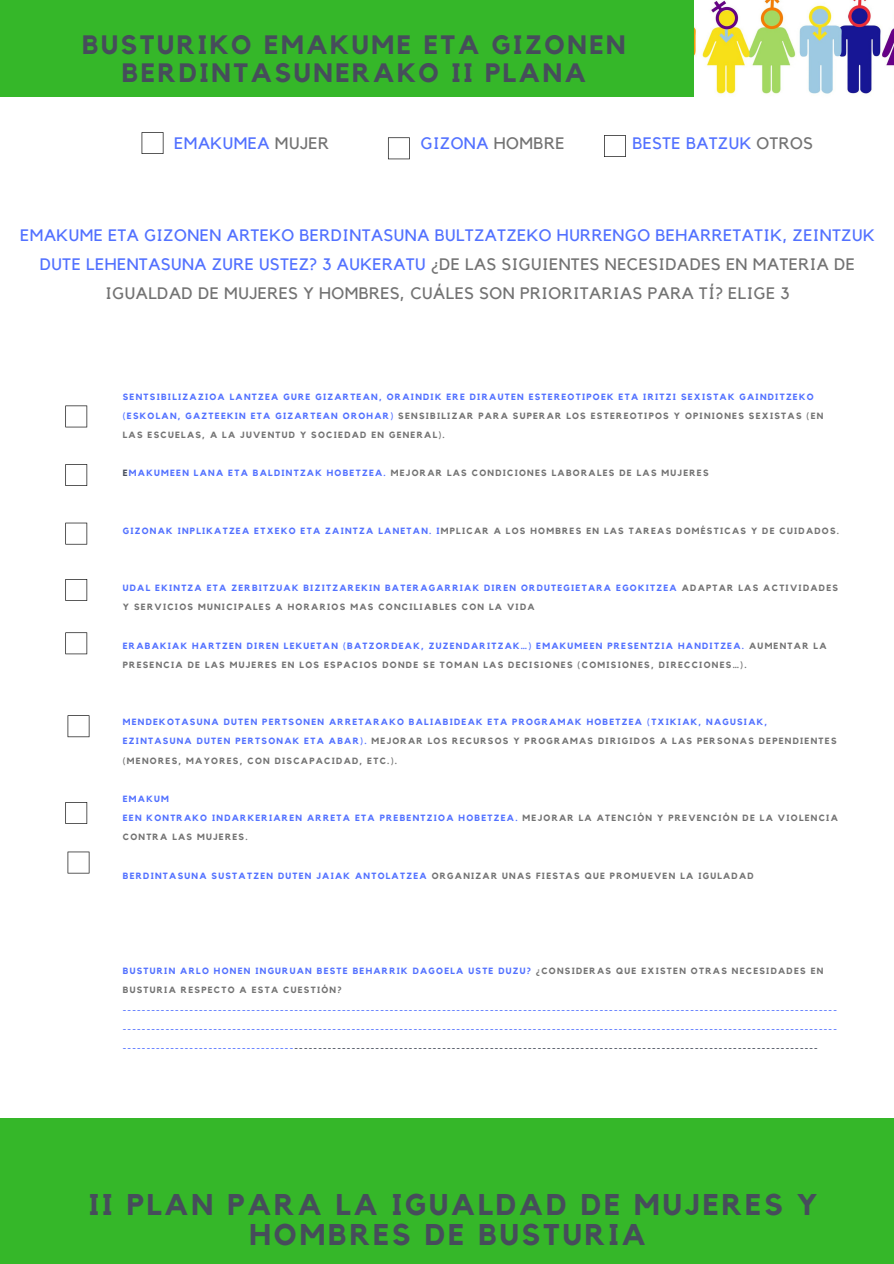
<style>
.page{position:relative;width:894px;height:1264px;background:#fff}
.page>*{position:absolute;margin:0;border:0;box-sizing:border-box;transform-origin:0 0}
.t1{font:700 29.85px/30.5px "Kollektif";letter-spacing:.1em;color:#464d5b;text-align:center}
.t2{font:700 26.55px/27px "Kollektif";letter-spacing:.1em;color:#464d5b;text-align:center}
.t3{font:16.5px/29.2px "Kollektif";letter-spacing:.03em;color:#5271ff;text-align:center}
.t4{font:700 9px/19.2px "Kollektif";letter-spacing:.14em;color:#5271ff}
.t5{font:700 9px/19.2px "Kollektif";letter-spacing:.14em;color:#737373}
.s1{color:#737373}
.s2{color:#464d5b}
.s3{color:#5271ff}
</style>
<div class="page">
<div style="left:0;top:0;width:877px;height:1263px;background:#35b729"></div>
<div style="left:0;top:97px;width:893px;height:1020px;background:#fff"></div>
<img style="left:694px;top:0;width:199px;height:97px">
<svg style="left:65px;top:405px;width:22px;height:22px"></svg>
<svg style="left:141px;top:132px;width:22px;height:22px"></svg>
<svg style="left:388px;top:137px;width:21px;height:22px"></svg>
<svg style="left:604px;top:135px;width:21px;height:22px"></svg>
<svg style="left:65px;top:464px;width:22px;height:22px"></svg>
<svg style="left:65px;top:522px;width:22px;height:22px"></svg>
<svg style="left:65px;top:579px;width:22px;height:22px"></svg>
<svg style="left:65px;top:632px;width:22px;height:22px"></svg>
<svg style="left:68px;top:715px;width:21px;height:22px"></svg>
<svg style="left:65px;top:802px;width:22px;height:21px"></svg>
<svg style="left:68px;top:851px;width:21px;height:22px"></svg>
<h2 class="t2" style="left:82px;top:33px;width:545px">BUSTURIKO EMAKUME ETA GIZONEN<br>BERDINTASUNERAKO II PLANA</h2>
<h3 class="t3" style="left:174px;top:129px;width:156px">EMAKUMEA <span class="s1">MUJER</span></h3>
<h3 class="t3" style="left:421px;top:129px;width:145px">GIZONA <span class="s1">HOMBRE</span></h3>
<h3 class="t3" style="left:632px;top:129px;width:182px">BESTE BATZUK <span class="s1">OTROS</span></h3>
<p class="t3" style="left:20px;top:221px;width:855px">EMAKUME ETA GIZONEN ARTEKO BERDINTASUNA BULTZATZEKO HURRENGO BEHARRETATIK, ZEINTZUK<br>DUTE LEHENTASUNA ZURE USTEZ? 3 AUKERATU <span class="s1">¿DE LAS SIGUIENTES NECESIDADES EN MATERIA DE<br>IGUALDAD DE MUJERES Y HOMBRES, CUÁLES SON PRIORITARIAS PARA TÍ? ELIGE 3</span></p>
<p class="t4" style="left:123px;top:387px;width:702px">SENTSIBILIZAZIOA LANTZEA GURE GIZARTEAN, ORAINDIK ERE DIRAUTEN ESTEREOTIPOEK ETA IRITZI SEXISTAK GAINDITZEKO (ESKOLAN, GAZTEEKIN ETA GIZARTEAN OROHAR) <span class="s1">SENSIBILIZAR PARA SUPERAR LOS ESTEREOTIPOS Y OPINIONES SEXISTAS (EN<br>LAS ESCUELAS, A LA JUVENTUD Y SOCIEDAD EN GENERAL).</span></p>
<p class="t5" style="left:123px;top:464px;width:587px"><span class="s2">E</span><span class="s3">MAKUMEEN LANA ETA BALDINTZAK HOBETZEA.</span> MEJORAR LAS CONDICIONES LABORALES DE LAS MUJERES</p>
<p class="t5" style="left:123px;top:521px;width:717px"><span class="s3">GIZONAK INPLIKATZEA ETXEKO ETA ZAINTZA LANETAN. I</span>MPLICAR A LOS HOMBRES EN LAS TAREAS DOMÉSTICAS Y DE CUIDADOS.</p>
<p class="t4" style="left:123px;top:579px;width:716px">UDAL EKINTZA ETA ZERBITZUAK BIZITZAREKIN BATERAGARRIAK DIREN ORDUTEGIETARA EGOKITZEA <span class="s1">ADAPTAR LAS ACTIVIDADES<br>Y SERVICIOS MUNICIPALES A HORARIOS MAS CONCILIABLES CON LA VIDA</span></p>
<p class="t5" style="left:123px;top:636px;width:705px"><span class="s3">ERABAKIAK HARTZEN DIREN LEKUETAN (BATZORDEAK, ZUZENDARITZAK…) EMAKUMEEN PRESENTZIA HANDITZEA.</span> AUMENTAR LA<br>PRESENCIA DE LAS MUJERES EN LOS ESPACIOS DONDE SE TOMAN LAS DECISIONES (COMISIONES, DIRECCIONES…).</p>
<p class="t4" style="left:123px;top:713px;width:715px">MENDEKOTASUNA DUTEN PERTSONEN ARRETARAKO BALIABIDEAK ETA PROGRAMAK HOBETZEA (TXIKIAK, NAGUSIAK,<br>EZINTASUNA DUTEN PERTSONAK ETA ABAR). <span class="s1">MEJORAR LOS RECURSOS Y PROGRAMAS DIRIGIDOS A LAS PERSONAS DEPENDIENTES (MENORES, MAYORES, CON DISCAPACIDAD, ETC.).</span></p>
<p class="t4" style="left:123px;top:789px;width:716px">EMAKUM<br>EEN KONTRAKO INDARKERIAREN ARRETA ETA PREBENTZIOA HOBETZEA. <span class="s1">MEJORAR LA ATENCIÓN Y PREVENCIÓN DE LA VIOLENCIA<br>CONTRA LAS MUJERES.</span></p>
<p class="t5" style="left:123px;top:866px;width:632px"><span class="s3">BERDINTASUNA SUSTATZEN DUTEN JAIAK ANTOLATZEA</span> ORGANIZAR UNAS FIESTAS QUE PROMUEVEN LA IGULADAD</p>
<p class="t5" style="left:123px;top:961px;width:702px"><span class="s3">BUSTURIN ARLO HONEN INGURUAN BESTE BEHARRIK DAGOELA USTE DUZU?</span> ¿CONSIDERAS QUE EXISTEN OTRAS NECESIDADES EN<br>BUSTURIA RESPECTO A ESTA CUESTIÓN?</p>
<p class="t4" style="left:123px;top:1000px;width:715px;text-align:justify">------------------------------------------------------------------------------------------------------------------------------------------------------ ------------------------------------------------------------------------------------------------------------------------------------------------------ ------------------------------------<span class="s2">--------------------------------------------------------------------------------------------------------------</span></p>
<h1 class="t1" style="left:89px;top:1190px;width:730px">II PLAN PARA LA IGUALDAD DE MUJERES Y<br>HOMBRES DE BUSTURIA</h1>
</div>
